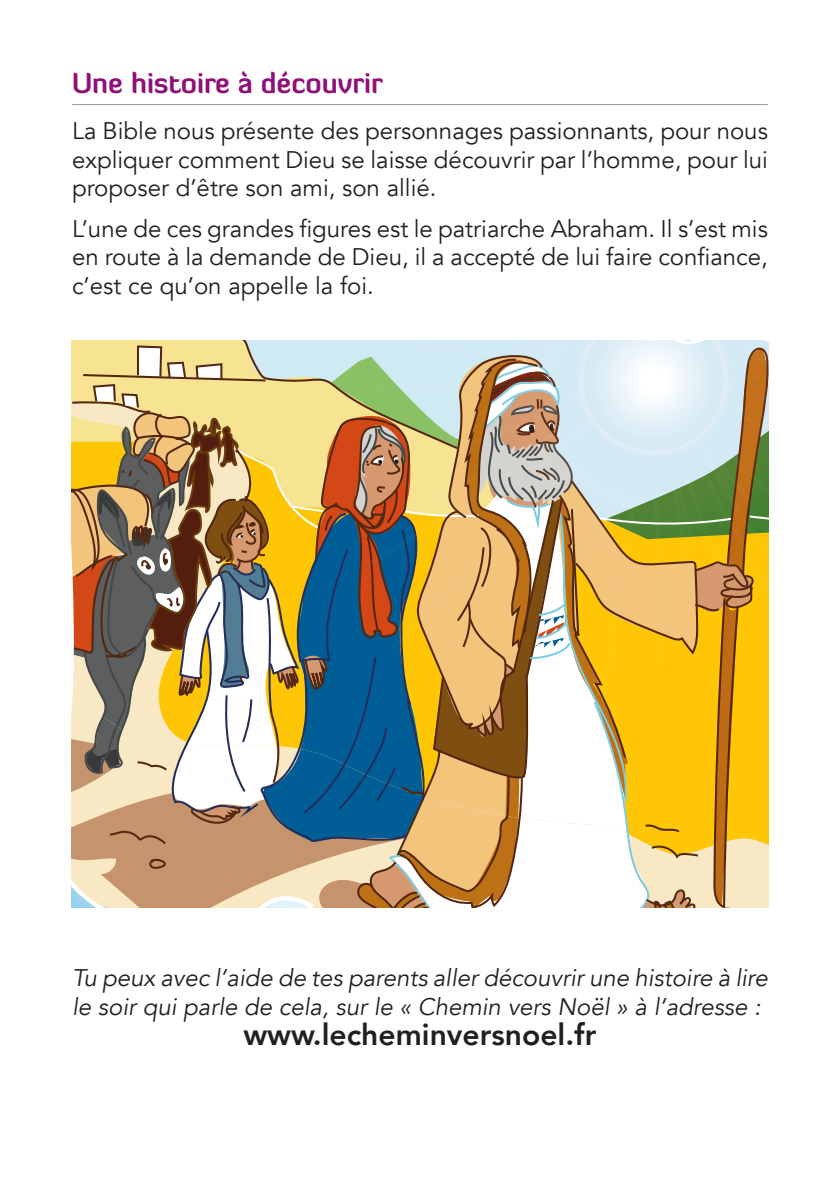
<style>
.page{position:relative;width:840px;height:1191px;background:#fff}
.page>*{position:absolute;margin:0;border:0;box-sizing:border-box;transform-origin:0 0}
.t1{font:800 30px "Avenir";color:#231f20}
.t2{font:700 28px "Diavlo";color:#8f1178}
.t3{font:24px/28.8px "Avenir";color:#231f20;text-align:justify}
.t4{font:italic 24px/28.8px "Avenir";color:#231f20}
</style>
<div class="page">
<hr style="left:72px;top:104px;width:695px;height:1px;background:#939598">
<svg style="left:71px;top:340px;width:697px;height:568px;background:#bfae7d"></svg>
<p class="t2" style="left:72px;top:65px;width:312px">Une histoire à découvrir</p>
<p class="t3" style="left:72px;top:117px;width:697px">La Bible nous présente des personnages passionnants, pour nous expliquer comment Dieu se laisse découvrir par l’homme, pour lui proposer d’être son ami, son allié.</p>
<p class="t3" style="left:72px;top:214px;width:697px">L’une de ces grandes figures est le patriarche Abraham. Il s’est mis en route à la demande de Dieu, il a accepté de lui faire confiance, c’est ce qu’on appelle la foi.</p>
<p class="t4" style="left:72px;top:963px;width:697px">Tu peux avec l’aide de tes parents aller découvrir une histoire à lire le soir qui parle de cela, sur le « Chemin vers Noël » à l’adresse :</p>
<p class="t1" style="left:243px;top:1010px;width:354px">www.lecheminversnoel.fr</p>
</div>
